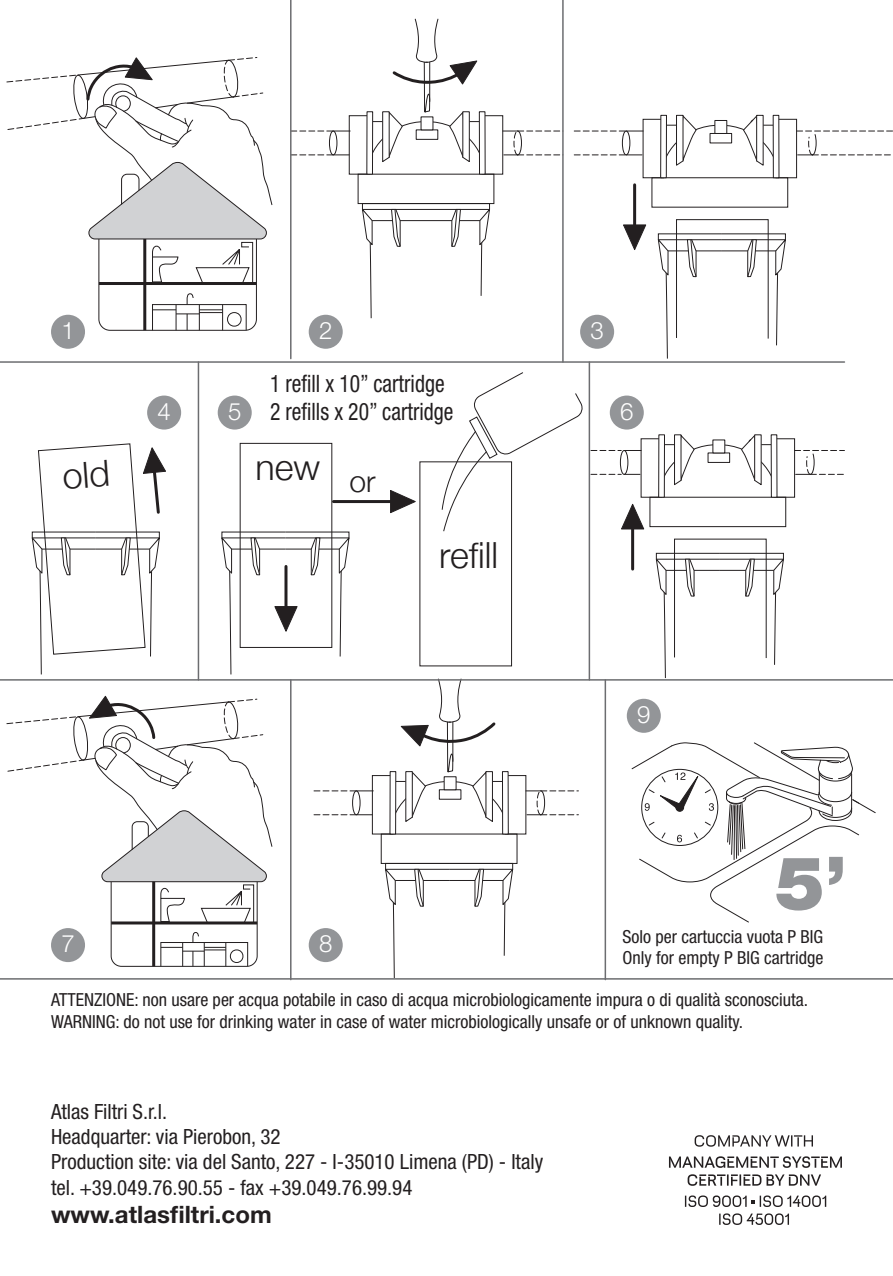
<style>
.page{position:relative;width:893px;height:1276px;background:#fff}
.page>*{position:absolute;margin:0;border:0;box-sizing:border-box;transform-origin:0 0}
.t1{font:900 74.4px "Helvetica Neue LT Std";color:#939598}
.t2{font:300 36px "Helvetica Neue";color:#231f20}
.t3{font:300 30px "Helvetica Neue";color:#231f20}
.t4{font:condensed 24px "Helvetica Neue LT Std";color:#231f20;scale:.9 1}
.t5{font:700 24px "Helvetica Neue LT Std";color:#231f20}
.t6{font:300 24px "Helvetica Neue LT Std";color:#fff}
.t7{font:condensed 21px "Helvetica Neue LT Std";color:#231f20}
.t8{font:condensed 18px "Helvetica Neue LT Std";color:#231f20}
</style>
<div class="page">
<svg style="left:6px;top:57px;width:267px;height:274px"></svg>
<svg style="left:292px;top:130px;width:57px;height:1px"></svg>
<svg style="left:292px;top:154px;width:57px;height:1px"></svg>
<div style="left:329px;top:131px;width:8px;height:24px;border:1px solid #231f20;border-radius:50%"></div>
<svg style="left:503px;top:130px;width:58px;height:26px"></svg>
<div style="left:482px;top:115px;width:21px;height:60px;border:1px solid #231f20"></div>
<div style="left:349px;top:115px;width:21px;height:60px;border:1px solid #231f20"></div>
<svg style="left:357px;top:18px;width:138px;height:301px"></svg>
<div style="left:367px;top:112px;width:6px;height:62px;background:#fff"></div>
<div style="left:366px;top:111px;width:7px;height:64px;border:1px solid #231f20"></div>
<div style="left:416px;top:130px;width:22px;height:9px;background:#fff"></div>
<div style="left:416px;top:129px;width:22px;height:11px;border:1px solid #231f20"></div>
<div style="left:421px;top:117px;width:12px;height:13px;background:#fff"></div>
<svg style="left:314px;top:790px;width:58px;height:1px"></svg>
<svg style="left:314px;top:814px;width:58px;height:1px"></svg>
<div style="left:352px;top:790px;width:9px;height:25px;border:1px solid #231f20;border-radius:50%"></div>
<svg style="left:526px;top:790px;width:52px;height:25px"></svg>
<div style="left:372px;top:775px;width:21px;height:59px;border:1px solid #231f20"></div>
<svg style="left:380px;top:678px;width:138px;height:300px"></svg>
<svg style="left:657px;top:233px;width:129px;height:126px"></svg>
<div style="left:776px;top:119px;width:21px;height:59px;border:1px solid #231f20"></div>
<hr style="left:633px;top:185px;width:3px;height:52px;background:#231f20">
<svg style="left:623px;top:224px;width:24px;height:26px"></svg>
<svg style="left:651px;top:114px;width:138px;height:94px"></svg>
<div style="left:622px;top:131px;width:8px;height:24px;border:1px solid #231f20;border-radius:50%"></div>
<svg style="left:797px;top:130px;width:96px;height:26px"></svg>
<div style="left:676px;top:219px;width:93px;height:120px;border:1px solid #231f20"></div>
<svg style="left:655px;top:552px;width:129px;height:127px"></svg>
<div style="left:774px;top:438px;width:21px;height:60px;border:1px solid #231f20"></div>
<hr style="left:631px;top:516px;width:3px;height:53px;background:#231f20">
<svg style="left:591px;top:434px;width:196px;height:96px"></svg>
<div style="left:620px;top:450px;width:8px;height:25px;border:1px solid #231f20;border-radius:50%"></div>
<svg style="left:795px;top:450px;width:49px;height:25px"></svg>
<div style="left:674px;top:538px;width:93px;height:120px;border:1px solid #231f20"></div>
<svg style="left:631px;top:742px;width:245px;height:181px"></svg>
<hr style="left:0;top:361px;width:844px;height:2px;background:#6c6d70">
<hr style="left:0;top:679px;width:893px;height:1px;background:#6c6d70">
<hr style="left:0;top:978px;width:893px;height:1px;background:#6c6d70">
<hr style="left:290px;top:0;width:2px;height:358px;background:#6c6d70">
<hr style="left:290px;top:680px;width:2px;height:299px;background:#6c6d70">
<hr style="left:605px;top:680px;width:1px;height:299px;background:#6c6d70">
<hr style="left:562px;top:0;width:2px;height:362px;background:#6c6d70">
<hr style="left:198px;top:362px;width:1px;height:318px;background:#6c6d70">
<svg style="left:574px;top:130px;width:69px;height:1px"></svg>
<svg style="left:574px;top:154px;width:68px;height:1px"></svg>
<svg style="left:6px;top:695px;width:267px;height:272px"></svg>
<div style="left:230px;top:949px;width:13px;height:14px;border:1px solid #231f20;border-radius:6px"></div>
<svg style="left:221px;top:531px;width:129px;height:144px"></svg>
<hr style="left:333px;top:500px;width:70px;height:3px;background:#231f20">
<svg style="left:390px;top:490px;width:26px;height:24px"></svg>
<div style="left:240px;top:443px;width:92px;height:205px;border:1px solid #231f20"></div>
<div style="left:419px;top:461px;width:93px;height:205px;border:1px solid #231f20"></div>
<hr style="left:589px;top:362px;width:1px;height:318px;background:#6c6d70">
<svg style="left:441px;top:372px;width:142px;height:160px"></svg>
<div style="left:51px;top:315px;width:34px;height:34px;background:#939598;border-radius:50%"></div>
<div style="left:51px;top:928px;width:34px;height:34px;background:#939598;border-radius:50%"></div>
<div style="left:309px;top:928px;width:34px;height:34px;background:#939598;border-radius:50%"></div>
<div style="left:627px;top:699px;width:34px;height:34px;background:#939598;border-radius:50%"></div>
<div style="left:147px;top:395px;width:34px;height:34px;background:#939598;border-radius:50%"></div>
<div style="left:218px;top:395px;width:34px;height:34px;background:#939598;border-radius:50%"></div>
<div style="left:610px;top:395px;width:34px;height:34px;background:#939598;border-radius:50%"></div>
<div style="left:309px;top:315px;width:34px;height:34px;background:#939598;border-radius:50%"></div>
<div style="left:580px;top:315px;width:34px;height:34px;background:#939598;border-radius:50%"></div>
<svg style="left:719px;top:1213px;width:70px;height:12px"></svg>
<svg style="left:685px;top:1195px;width:141px;height:12px"></svg>
<svg style="left:688px;top:1174px;width:133px;height:11px"></svg>
<svg style="left:669px;top:1156px;width:173px;height:12px"></svg>
<svg style="left:695px;top:1135px;width:118px;height:11px"></svg>
<svg style="left:31px;top:443px;width:135px;height:232px"></svg>
<p class="t6" style="left:61px;top:316px;width:15px">1</p>
<p class="t6" style="left:319px;top:316px;width:15px">2</p>
<p class="t6" style="left:590px;top:316px;width:15px">3</p>
<p class="t4" style="left:270px;top:370px;width:195px">1 refill x 10” cartridge</p>
<p class="t4" style="left:270px;top:397px;width:205px">2 refills x 20” cartridge</p>
<p class="t6" style="left:157px;top:396px;width:15px">4</p>
<p class="t6" style="left:228px;top:396px;width:15px">5</p>
<p class="t6" style="left:620px;top:396px;width:15px">6</p>
<p class="t2" style="left:255px;top:438px;width:66px">new</p>
<p class="t3" style="left:350px;top:457px;width:28px">or</p>
<p class="t2" style="left:439px;top:526px;width:60px">refill</p>
<p class="t6" style="left:637px;top:700px;width:15px">9</p>
<p class="t1" style="left:775px;top:839px;width:73px">5’</p>
<p class="t6" style="left:61px;top:929px;width:15px">7</p>
<p class="t6" style="left:319px;top:929px;width:15px">8</p>
<p class="t8" style="left:622px;top:926px;width:202px">Solo per cartuccia vuota P BIG</p>
<p class="t8" style="left:622px;top:947px;width:202px">Only for empty P BIG cartridge</p>
<p class="t8" style="left:51px;top:989px;width:758px">ATTENZIONE: non usare per acqua potabile in caso di acqua microbiologicamente impura o di qualità sconosciuta.</p>
<p class="t8" style="left:51px;top:1011px;width:694px">WARNING: do not use for drinking water in case of water microbiologically unsafe or of unknown quality.</p>
<p class="t7" style="left:51px;top:1099px;width:118px">Atlas Filtri S.r.l.</p>
<p class="t7" style="left:51px;top:1124px;width:231px">Headquarter: via Pierobon, 32</p>
<p class="t7" style="left:51px;top:1149px;width:494px">Production site: via del Santo, 227 - I-35010 Limena (PD) - Italy</p>
<p class="t7" style="left:51px;top:1175px;width:363px">tel. +39.049.76.90.55 - fax +39.049.76.99.94</p>
<p class="t5" style="left:51px;top:1200px;width:222px">www.atlasfiltri.com</p>
</div>
